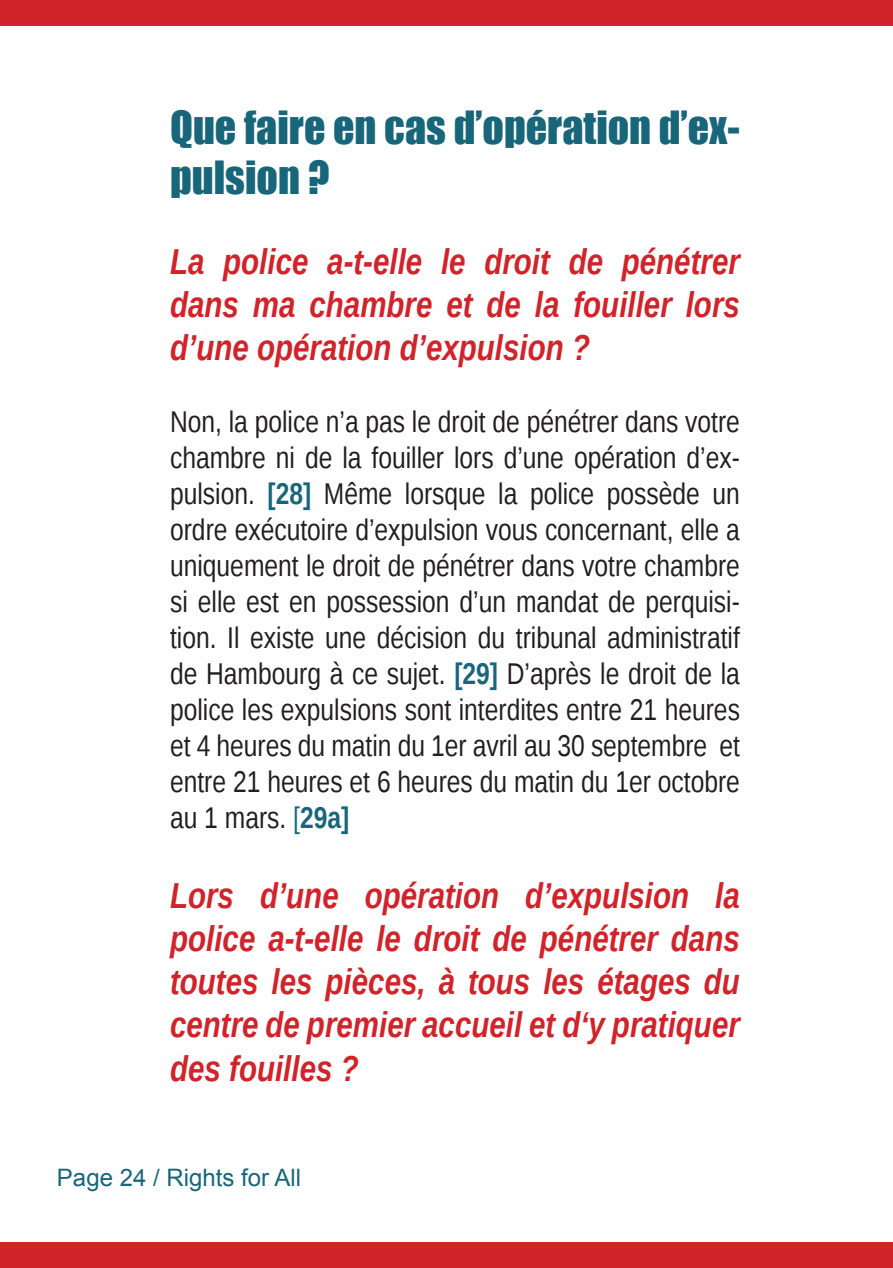
<style>
.page{position:relative;width:893px;height:1268px;background:#fff}
.page>*{position:absolute;margin:0;border:0;box-sizing:border-box;transform-origin:0 0}
.t1{font:42px/50.4px "Impact";color:#186679}
.t2{font:italic 700 36px/43.2px "Liberation Sans Narrow";color:#d1232a;text-align:justify}
.t3{font:30px/36px "Liberation Sans Narrow";color:#231f20;text-align:justify}
.t4{font:24px "Arial";color:#186679}
.s1{font-weight:700;color:#186679}
.s2{color:#186679}
</style>
<div class="page">
<div style="left:0;top:1242px;width:893px;height:25px;background:#d1232a"></div>
<div style="left:0;top:0;width:893px;height:26px;background:#d1232a"></div>
<h1 class="t1" style="left:170px;top:103px;width:571px">Que faire en cas d’opération d’ex&shy;pulsion ?</h1>
<p class="t2" style="left:170px;top:242px;width:571px">La police a-t-elle le droit de pénétrer dans ma chambre et de la fouiller lors d’une opération d’expulsion ?</p>
<p class="t3" style="left:170px;top:405px;width:571px">Non, la police n’a pas le droit de pénétrer dans votre chambre ni de la fouiller lors d’une opération d’ex&shy;pulsion. <span class="s1">[28]</span> Même lorsque la police possède un ordre exécutoire d’expulsion vous concernant, elle a uniquement le droit de pénétrer dans votre chambre si elle est en possession d’un mandat de perquisi&shy;tion. Il existe une décision du tribunal administratif de Hambourg à ce sujet. <span class="s1">[29]</span> D’après le droit de la police les expulsions sont interdites entre 21 heures et 4 heures du matin du 1er avril au 30 septembre et entre 21 heures et 6 heures du matin du 1er octobre au 1 mars. <span class="s2">[</span><span class="s1">29a]</span></p>
<p class="t2" style="left:170px;top:876px;width:571px">Lors d’une opération d’expulsion la police a-t-elle le droit de pénétrer dans toutes les pièces, à tous les étages du centre de premier accueil et d‘y pratiquer des fouilles ?</p>
<p class="t4" style="left:57px;top:1167px;width:246px">Page 24 / Rights for All</p>
</div>
